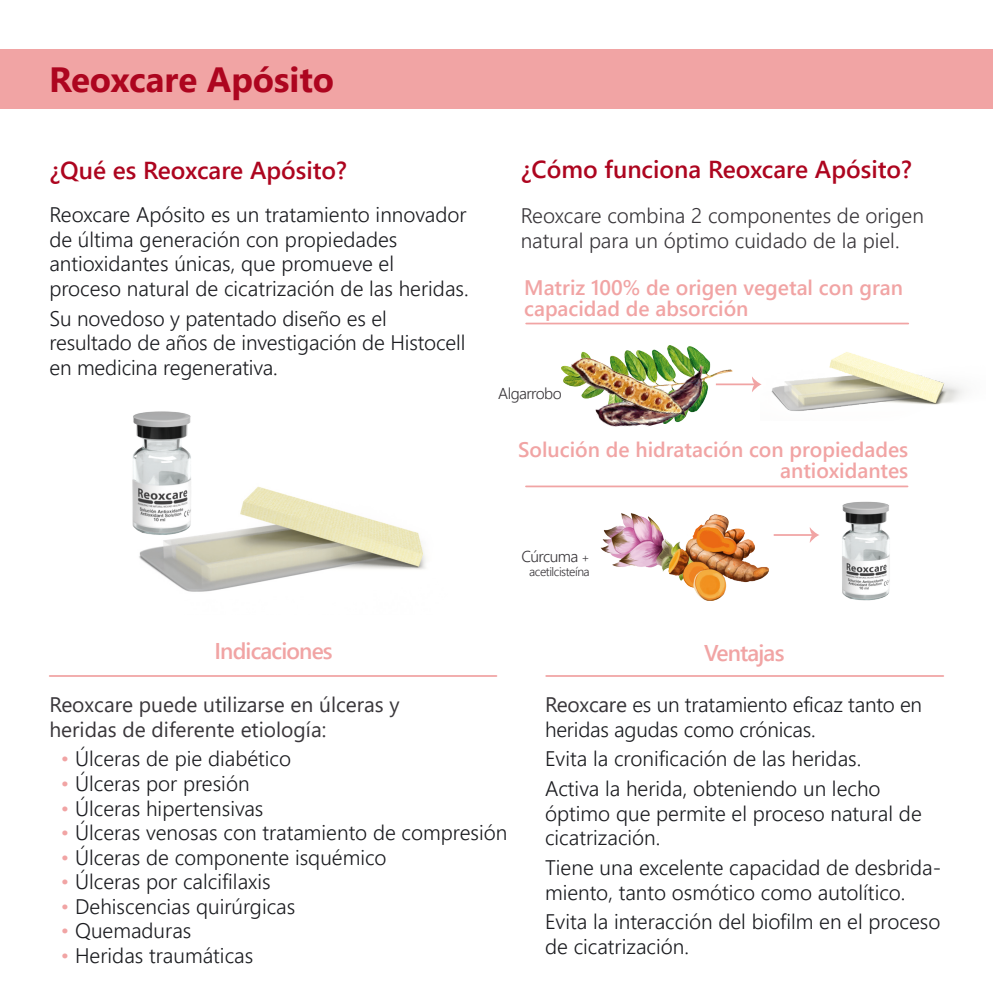
<style>
.page{position:relative;width:993px;height:993px;background:#fff}
.page>*{position:absolute;margin:0;border:0;box-sizing:border-box;transform-origin:0 0}
.t1{font:700 35px "Segoe UI";color:#ad051f}
.t2{font:600 24.5px "Segoe UI";color:#ad051f}
.t3{font:600 22.75px "Segoe UI";letter-spacing:-.035em;color:#f1a4a4}
.t4{font:300 21px/24.5px "Segoe UI";color:#1b1c20}
.t5{font:600 21px/21px "Segoe UI";color:#f1a4a4}
.t6{font:300 21px/24.5px "Segoe UI";color:#39363a}
.t7{font:21px/24.5px "Segoe UI";color:#39363a}
.t8{font:300 15.75px "Segoe UI";letter-spacing:-.035em;color:#39363a}
.t9{font:300 12.25px "Segoe UI";letter-spacing:-.035em;color:#39363a}
.s1{font-size:12.25px}
.s2{color:#f1a4a4}
.s3{font-weight:400;color:#39363a}
</style>
<div class="page">
<div style="left:0;top:50px;width:992px;height:59px;background:#f1a4a4"></div>
<hr style="left:525px;top:485px;width:382px;height:2px;background:#f1a4a4">
<hr style="left:526px;top:322px;width:382px;height:2px;background:#f1a4a4">
<hr style="left:546px;top:675px;width:397px;height:1px;background:#f1a4a4">
<hr style="left:50px;top:675px;width:446px;height:1px;background:#f1a4a4">
<hr style="left:715px;top:383px;width:40px;height:2px;background:#f1a4a4">
<svg style="left:751px;top:377px;width:8px;height:15px"></svg>
<hr style="left:773px;top:534px;width:39px;height:1px;background:#f1a4a4">
<svg style="left:809px;top:527px;width:10px;height:15px"></svg>
<img style="left:759px;top:352px;width:205px;height:59px">
<img style="left:561px;top:345px;width:171px;height:41px">
<img style="left:612px;top:364px;width:102px;height:63px">
<img style="left:566px;top:352px;width:125px;height:74px">
<img style="left:600px;top:513px;width:68px;height:59px">
<img style="left:668px;top:514px;width:100px;height:86px">
<img style="left:139px;top:486px;width:287px;height:106px">
<img style="left:132px;top:411px;width:77px;height:130px">
<img style="left:842px;top:501px;width:48px;height:100px">
<h1 class="t1" style="left:49px;top:47px;width:286px">Reoxcare Apósito</h1>
<p class="t2" style="left:49px;top:147px;width:299px">¿Qué es Reoxcare Apósito?</p>
<p class="t4" style="left:49px;top:200px;width:420px">Reoxcare Apósito es un tratamiento innovador de última generación con propiedades antioxidantes únicas, que promueve el proceso natural de cicatrización de las heridas.</p>
<p class="t4" style="left:49px;top:304px;width:417px">Su novedoso y patentado diseño es el resultado de años de investigación de Histocell en medicina regenerativa.</p>
<p class="t2" style="left:520px;top:146px;width:392px">¿Cómo funciona Reoxcare Apósito?</p>
<p class="t6" style="left:520px;top:201px;width:404px">Reoxcare combina 2 componentes de origen natural para un óptimo cuidado de la piel.</p>
<p class="t5" style="left:524px;top:275px;width:380px">Matriz 100% de origen vegetal con gran capacidad de absorción</p>
<p class="t8" style="left:498px;top:378px;width:65px">Algarrobo</p>
<p class="t5" style="left:518px;top:437px;width:391px;text-align:right">Solución de hidratación con propiedades antioxidantes</p>
<p class="t8" style="left:521px;top:541px;width:70px">Cúrcuma <span class="s1">+</span></p>
<p class="t9" style="left:529px;top:560px;width:62px">acetilcisteína</p>
<p class="t3" style="left:214px;top:629px;width:120px">Indicaciones</p>
<p class="t3" style="left:704px;top:631px;width:82px">Ventajas</p>
<p class="t7" style="left:49px;top:690px;width:352px">Reoxcare puede utilizarse en úlceras y heridas de diferente etiología:</p>
<p class="t4" style="left:61px;top:744px;width:232px"><span class="s2">•</span> Úlceras de pie diabético</p>
<p class="t4" style="left:61px;top:769px;width:190px"><span class="s2">•</span> Úlceras por presión</p>
<p class="t4" style="left:61px;top:793px;width:204px"><span class="s2">•</span> Úlceras hipertensivas</p>
<p class="t4" style="left:61px;top:818px;width:448px"><span class="s2">•</span> Úlceras venosas con tratamiento de compresión</p>
<p class="t4" style="left:61px;top:842px;width:327px"><span class="s2">•</span> Úlceras de componente isquémico</p>
<p class="t4" style="left:61px;top:867px;width:211px"><span class="s2">•</span> Úlceras por calcifilaxis</p>
<p class="t4" style="left:61px;top:891px;width:236px"><span class="s2">•</span> Dehiscencias quirúrgicas</p>
<p class="t4" style="left:61px;top:916px;width:132px"><span class="s2">•</span> Quemaduras</p>
<p class="t4" style="left:61px;top:940px;width:194px"><span class="s2">•</span> Heridas traumáticas</p>
<p class="t4" style="left:545px;top:690px;width:378px"><span class="s3">Reoxcare</span> es un tratamiento eficaz tanto en heridas agudas como crónicas.</p>
<p class="t4" style="left:545px;top:741px;width:337px;line-height:29.8px">Evita la cronificación de las heridas.<br>Activa la herida, obteniendo un lecho</p>
<p class="t4" style="left:545px;top:798px;width:378px">óptimo que permite el proceso natural de cicatrización.</p>
<p class="t4" style="left:545px;top:853px;width:397px">Tiene una excelente capacidad de desbrida&shy;miento, tanto osmótico como autolítico.</p>
<p class="t4" style="left:545px;top:907px;width:397px">Evita la interacción del biofilm en el proceso de cicatrización.</p>
</div>
